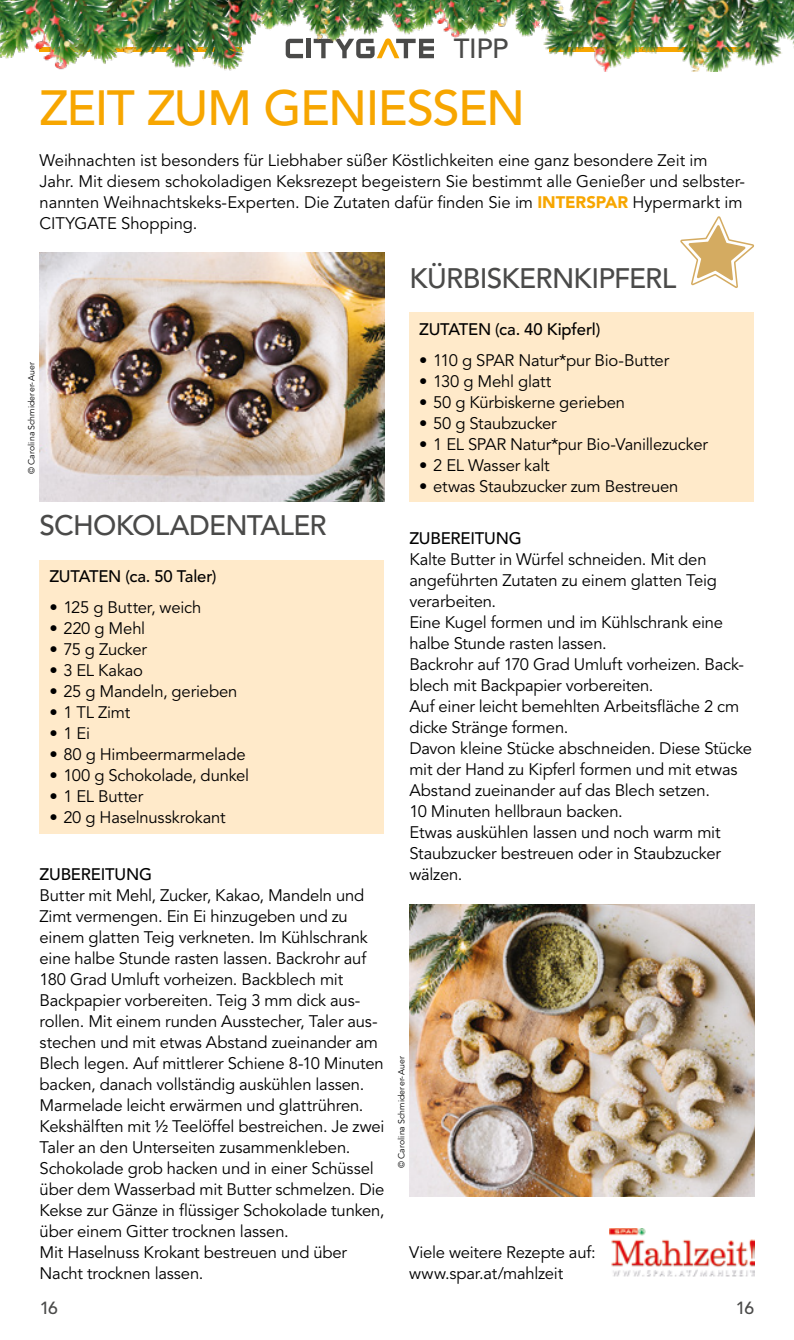
<style>
.page{position:relative;width:794px;height:1340px;background:#fff}
.page>*{position:absolute;margin:0;border:0;box-sizing:border-box;transform-origin:0 0}
.t1{font:500 49px "Avenir LT Std";letter-spacing:-.035em;color:#f7a600}
.t2{font:500 28px "Avenir LT Std";letter-spacing:-.025em;color:#4a4a49}
.t3{font:500 27.47px "Avenir LT Std";color:#4a4a49}
.t4{font:500 17.5px "Avenir LT Std";color:#4a4a49}
.t5{font:16.62px/21px "Avenir LT Std";letter-spacing:-.01em;color:#000}
.t6{font:500 16.62px "Avenir LT Std";letter-spacing:-.01em;color:#000}
.t7{font:8.75px "Avenir LT Std";letter-spacing:.02em;color:#000}
.s1{font-weight:900;color:#f7a600}
</style>
<div class="page">
<div style="left:39px;top:560px;width:345px;height:273px;background:#ffeaca"></div>
<div style="left:409px;top:312px;width:345px;height:190px;background:#ffeaca"></div>
<img style="left:40px;top:252px;width:344px;height:250px">
<img style="left:609px;top:1228px;width:145px;height:48px">
<img style="left:409px;top:904px;width:345px;height:292px">
<svg style="left:286px;top:43px;width:17px;height:15px"></svg>
<div style="left:306px;top:39px;width:5px;height:19px;background:#4a4a49"></div>
<svg style="left:314px;top:43px;width:119px;height:15px"></svg>
<svg style="left:680px;top:216px;width:74px;height:72px"></svg>
<img style="left:0;top:0;width:259px;height:71px">
<img style="left:259px;top:0;width:284px;height:43px">
<img style="left:543px;top:0;width:251px;height:72px">
<h3 class="t3" style="left:454px;top:33px;width:56px">TIPP</h3>
<h1 class="t1" style="left:39px;top:80px;width:487px">ZEIT ZUM GENIESSEN</h1>
<p class="t5" style="left:40px;top:150px;width:707px">Weihnachten ist besonders für Liebhaber süßer Köstlichkeiten eine ganz besondere Zeit im Jahr. Mit diesem schokoladigen Keksrezept begeistern Sie bestimmt alle Genießer und selbster&shy;nannten Weihnachtskeks-Experten. Die Zutaten dafür finden Sie im <span class="s1">INTERSPAR</span> Hypermarkt im CITYGATE Shopping.</p>
<p class="t7" style="left:26px;top:474px;width:113px;rotate:-90deg">© Carolina Schmiderer-Auer</p>
<h2 class="t2" style="left:40px;top:509px;width:288px">SCHOKOLADENTALER</h2>
<p class="t6" style="left:49px;top:567px;width:169px">ZUTATEN (ca. 50 Taler)</p>
<p class="t5" style="left:49px;top:597px;width:153px">• 125 g Butter, weich</p>
<p class="t5" style="left:49px;top:618px;width:97px">• 220 g Mehl</p>
<p class="t5" style="left:49px;top:639px;width:99px">• 75 g Zucker</p>
<p class="t5" style="left:49px;top:660px;width:95px">• 3 EL Kakao</p>
<p class="t5" style="left:49px;top:681px;width:190px">• 25 g Mandeln, gerieben</p>
<p class="t5" style="left:49px;top:702px;width:82px">• 1 TL Zimt</p>
<p class="t5" style="left:49px;top:723px;width:42px">• 1 Ei</p>
<p class="t5" style="left:49px;top:744px;width:198px">• 80 g Himbeermarmelade</p>
<p class="t5" style="left:49px;top:765px;width:201px">• 100 g Schokolade, dunkel</p>
<p class="t5" style="left:49px;top:786px;width:95px">• 1 EL Butter</p>
<p class="t5" style="left:49px;top:807px;width:178px">• 20 g Haselnusskrokant</p>
<p class="t6" style="left:40px;top:864px;width:114px">ZUBEREITUNG</p>
<p class="t5" style="left:40px;top:885px;width:346px">Butter mit Mehl, Zucker, Kakao, Mandeln und Zimt vermengen. Ein Ei hinzugeben und zu einem glatten Teig verkneten. Im Kühlschrank eine halbe Stunde rasten lassen. Backrohr auf 180 Grad Umluft vorheizen. Backblech mit Backpapier vorbereiten. Teig 3 mm dick aus&shy;rollen. Mit einem runden Ausstecher, Taler aus&shy;stechen und mit etwas Abstand zueinander am Blech legen. Auf mittlerer Schiene 8-10 Minuten backen, danach vollständig auskühlen lassen.<br>Marmelade leicht erwärmen und glattrühren.<br>Kekshälften mit ½ Teelöffel bestreichen. Je zwei Taler an den Unterseiten zusammenkleben.<br>Schokolade grob hacken und in einer Schüssel über dem Wasserbad mit Butter schmelzen. Die Kekse zur Gänze in flüssiger Schokolade tunken, über einem Gitter trocknen lassen.<br>Mit Haselnuss Krokant bestreuen und über Nacht trocknen lassen.</p>
<h2 class="t2" style="left:409px;top:262px;width:268px">KÜRBISKERNKIPFERL</h2>
<p class="t6" style="left:419px;top:319px;width:183px">ZUTATEN (ca. 40 Kipferl)</p>
<p class="t5" style="left:419px;top:350px;width:251px">• 110 g SPAR Natur*pur Bio-Butter</p>
<p class="t5" style="left:419px;top:371px;width:134px">• 130 g Mehl glatt</p>
<p class="t5" style="left:419px;top:392px;width:207px">• 50 g Kürbiskerne gerieben</p>
<p class="t5" style="left:419px;top:413px;width:139px">• 50 g Staubzucker</p>
<p class="t5" style="left:419px;top:434px;width:290px">• 1 EL SPAR Natur*pur Bio-Vanillezucker</p>
<p class="t5" style="left:419px;top:455px;width:132px">• 2 EL Wasser kalt</p>
<p class="t5" style="left:419px;top:476px;width:261px">• etwas Staubzucker zum Bestreuen</p>
<p class="t6" style="left:409px;top:528px;width:114px">ZUBEREITUNG</p>
<p class="t5" style="left:409px;top:549px;width:344px">Kalte Butter in Würfel schneiden. Mit den angeführten Zutaten zu einem glatten Teig verarbeiten.<br>Eine Kugel formen und im Kühlschrank eine halbe Stunde rasten lassen.<br>Backrohr auf 170 Grad Umluft vorheizen. Back&shy;blech mit Backpapier vorbereiten.<br>Auf einer leicht bemehlten Arbeitsfläche 2 cm dicke Stränge formen.<br>Davon kleine Stücke abschneiden. Diese Stücke mit der Hand zu Kipferl formen und mit etwas Abstand zueinander auf das Blech setzen.<br>10 Minuten hellbraun backen.<br>Etwas auskühlen lassen und noch warm mit Staubzucker bestreuen oder in Staubzucker wälzen.</p>
<p class="t7" style="left:396px;top:1167px;width:113px;rotate:-90deg">© Carolina Schmiderer-Auer</p>
<p class="t5" style="left:409px;top:1242px;width:188px">Viele weitere Rezepte auf: www.spar.at/mahlzeit</p>
<p class="t4" style="left:40px;top:1297px;width:20px">16</p>
<p class="t4" style="left:736px;top:1297px;width:20px">16</p>
</div>
